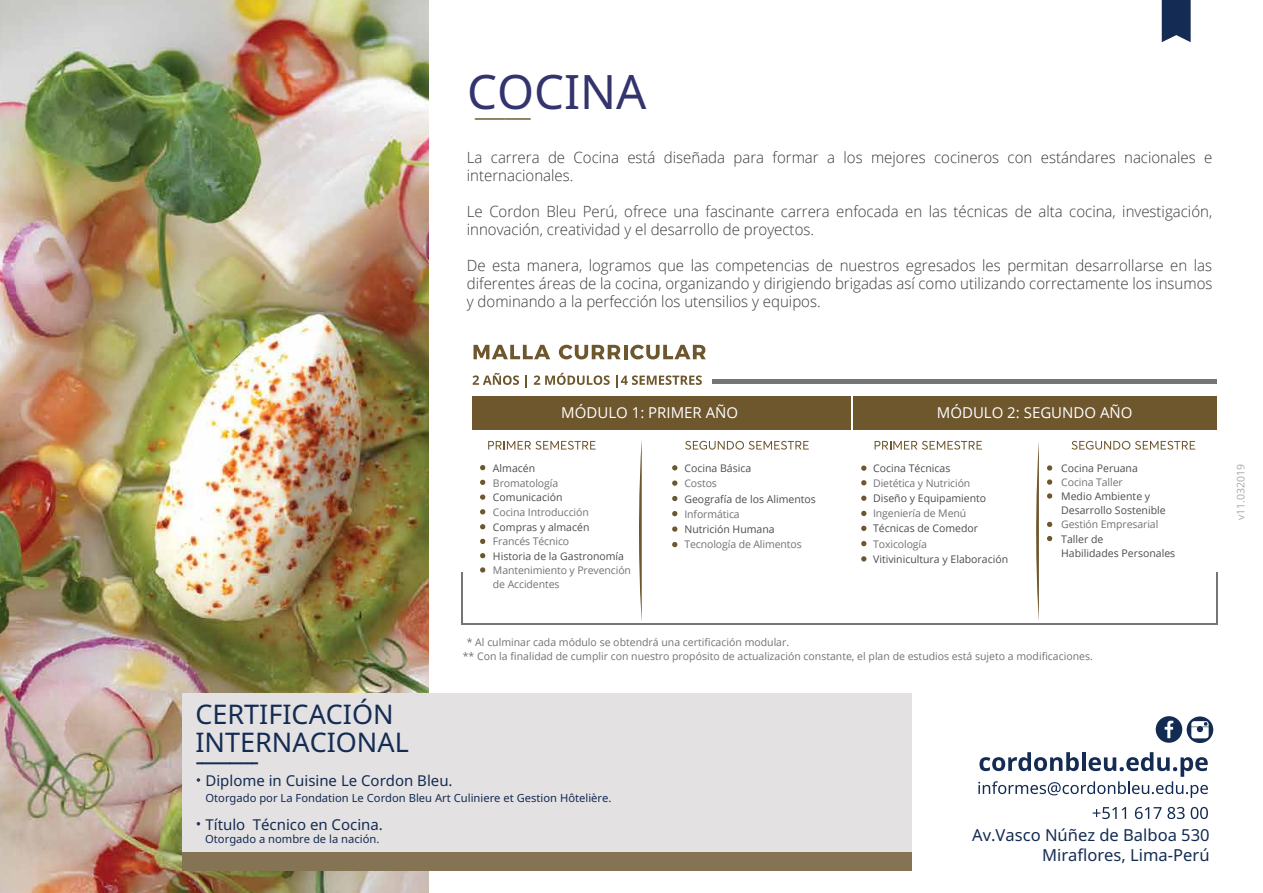
<style>
.page{position:relative;width:1263px;height:893px;background:#fff}
.page>*{position:absolute;margin:0;border:0;box-sizing:border-box;transform-origin:0 0}
.t1{font:47.4px "Noto Sans";color:#33346d}
.t2{font:27px/28.2px "Noto Sans";color:#142c53}
.t3{font:24.9px "Noto Sans";color:#142c53}
.t4{font:22.5px "Noto Sans";color:#847453}
.t5{font:16.5px/19.8px "Noto Sans";color:#142c53;text-align:right}
.t6{font:300 15.45px/18px "Open Sans";color:#3a393b}
.t7{font:15px "Noto Sans";color:#142c53}
.t8{font:15px "Open Sans";color:#fff}
.t9{font:11.25px "Noto Sans";color:#142c53}
.t10{font:10.5px/13.5px "Open Sans";letter-spacing:-.01em;color:#727277}
.t11{font:10.5px/14.1px "Open Sans";color:#4c4c4e}
.t12{font:10.5px "Open Sans";color:#a7a9ac}
</style>
<div class="page">
<img style="left:0;top:0;width:429px;height:893px">
<svg style="left:488px;top:441px;width:108px;height:9px"></svg>
<svg style="left:685px;top:441px;width:124px;height:9px"></svg>
<svg style="left:473px;top:373px;width:46px;height:12px"></svg>
<svg style="left:526px;top:375px;width:1px;height:13px"></svg>
<svg style="left:534px;top:373px;width:76px;height:12px"></svg>
<svg style="left:616px;top:375px;width:86px;height:13px"></svg>
<svg style="left:473px;top:345px;width:77px;height:14px"></svg>
<svg style="left:559px;top:345px;width:62px;height:14px"></svg>
<hr style="left:624px;top:345px;width:3px;height:14px;background:#6e562d">
<svg style="left:630px;top:345px;width:76px;height:14px"></svg>
<svg style="left:480px;top:465px;width:5px;height:5px"></svg>
<svg style="left:672px;top:465px;width:5px;height:5px"></svg>
<svg style="left:672px;top:480px;width:5px;height:6px"></svg>
<svg style="left:672px;top:496px;width:5px;height:5px"></svg>
<svg style="left:672px;top:511px;width:5px;height:5px"></svg>
<svg style="left:672px;top:526px;width:5px;height:6px"></svg>
<svg style="left:672px;top:542px;width:5px;height:5px"></svg>
<svg style="left:861px;top:465px;width:5px;height:6px"></svg>
<svg style="left:861px;top:480px;width:5px;height:5px"></svg>
<svg style="left:861px;top:495px;width:5px;height:6px"></svg>
<svg style="left:861px;top:511px;width:5px;height:5px"></svg>
<svg style="left:861px;top:526px;width:5px;height:5px"></svg>
<svg style="left:861px;top:541px;width:5px;height:5px"></svg>
<svg style="left:861px;top:556px;width:5px;height:5px"></svg>
<svg style="left:1047px;top:465px;width:5px;height:6px"></svg>
<svg style="left:1047px;top:493px;width:5px;height:6px"></svg>
<svg style="left:1047px;top:479px;width:5px;height:6px"></svg>
<svg style="left:1047px;top:522px;width:5px;height:5px"></svg>
<svg style="left:1047px;top:536px;width:5px;height:5px"></svg>
<svg style="left:480px;top:480px;width:5px;height:5px"></svg>
<svg style="left:480px;top:494px;width:5px;height:6px"></svg>
<svg style="left:480px;top:509px;width:5px;height:5px"></svg>
<svg style="left:480px;top:524px;width:6px;height:6px"></svg>
<svg style="left:480px;top:538px;width:6px;height:6px"></svg>
<svg style="left:480px;top:553px;width:6px;height:6px"></svg>
<svg style="left:480px;top:567px;width:6px;height:6px"></svg>
<svg style="left:639px;top:439px;width:3px;height:182px"></svg>
<svg style="left:874px;top:441px;width:108px;height:9px"></svg>
<svg style="left:1071px;top:441px;width:124px;height:9px"></svg>
<svg style="left:1036px;top:441px;width:3px;height:180px"></svg>
<div style="left:472px;top:396px;width:378px;height:34px;background:#6e562d"></div>
<div style="left:853px;top:396px;width:363px;height:34px;background:#6e562d"></div>
<hr style="left:462px;top:623px;width:755px;height:2px;background:#737577">
<hr style="left:462px;top:572px;width:1px;height:53px;background:#737577">
<hr style="left:1216px;top:572px;width:1px;height:53px;background:#737577">
<div style="left:712px;top:379px;width:504px;height:5px;background:#737577"></div>
<div style="left:183px;top:693px;width:729px;height:171px;background:#e3e1e2"></div>
<div style="left:182px;top:853px;width:730px;height:18px;background:#847453"></div>
<svg style="left:1156px;top:716px;width:26px;height:27px"></svg>
<svg style="left:1187px;top:716px;width:26px;height:27px"></svg>
<svg style="left:1191px;top:721px;width:17px;height:17px"></svg>
<svg style="left:1162px;top:0;width:29px;height:42px"></svg>
<svg style="left:197px;top:778px;width:3px;height:4px"></svg>
<svg style="left:1093px;top:807px;width:33px;height:12px"></svg>
<svg style="left:1135px;top:807px;width:26px;height:12px"></svg>
<svg style="left:1167px;top:807px;width:17px;height:12px"></svg>
<svg style="left:1191px;top:807px;width:17px;height:12px"></svg>
<svg style="left:978px;top:752px;width:230px;height:46px"></svg>
<h1 class="t1" style="left:467px;top:65px;width:181px">COCINA</h1>
<h3 class="t4" style="left:474px;top:104px;width:59px">-----------</h3>
<p class="t6" style="left:467px;top:148px;width:747px">La carrera de Cocina está diseñada para formar a los mejores cocineros con estándares nacionales e internacionales.</p>
<p class="t6" style="left:467px;top:202px;width:747px">Le Cordon Bleu Perú, ofrece una fascinante carrera enfocada en las técnicas de alta cocina, investigación, innovación, creatividad y el desarrollo de proyectos.</p>
<p class="t6" style="left:467px;top:256px;width:747px;text-align:justify">De esta manera, logramos que las competencias de nuestros egresados les permitan desarrollarse en las diferentes áreas de la cocina, organizando y dirigiendo brigadas así como utilizando correctamente los insumos y dominando a la perfección los utensilios y equipos.</p>
<p class="t8" style="left:561px;top:402px;width:178px">MÓDULO 1: PRIMER AÑO</p>
<p class="t8" style="left:937px;top:402px;width:197px">MÓDULO 2: SEGUNDO AÑO</p>
<p class="t11" style="left:493px;top:461px;width:44px">Almacén</p>
<p class="t10" style="left:493px;top:476px;width:67px">Bromatología</p>
<p class="t11" style="left:493px;top:490px;width:71px">Comunicación</p>
<p class="t10" style="left:493px;top:505px;width:97px">Cocina Introducción</p>
<p class="t11" style="left:493px;top:519px;width:98px">Compras y almacén</p>
<p class="t10" style="left:493px;top:534px;width:78px">Francés Técnico</p>
<p class="t11" style="left:493px;top:549px;width:133px">Historia de la Gastronomía</p>
<p class="t10" style="left:493px;top:564px;width:140px">Mantenimiento y Prevención de Accidentes</p>
<p class="t11" style="left:684px;top:461px;width:68px">Cocina Básica</p>
<p class="t10" style="left:684px;top:476px;width:34px">Costos</p>
<p class="t11" style="left:684px;top:491px;width:133px">Geografía de los Alimentos</p>
<p class="t10" style="left:684px;top:507px;width:57px">Informática</p>
<p class="t11" style="left:684px;top:522px;width:92px">Nutrición Humana</p>
<p class="t10" style="left:684px;top:538px;width:119px">Tecnología de Alimentos</p>
<p class="t11" style="left:873px;top:461px;width:79px">Cocina Técnicas</p>
<p class="t10" style="left:873px;top:476px;width:99px">Dietética y Nutrición</p>
<p class="t11" style="left:873px;top:491px;width:115px">Diseño y Equipamiento</p>
<p class="t10" style="left:873px;top:506px;width:95px">Ingeniería de Menú</p>
<p class="t11" style="left:873px;top:521px;width:107px">Técnicas de Comedor</p>
<p class="t10" style="left:873px;top:537px;width:55px">Toxicología</p>
<p class="t11" style="left:873px;top:552px;width:137px">Vitivinicultura y Elaboración</p>
<p class="t11" style="left:1061px;top:461px;width:78px">Cocina Peruana</p>
<p class="t10" style="left:1061px;top:475px;width:63px">Cocina Taller</p>
<p class="t11" style="left:1061px;top:489px;width:106px">Medio Ambiente y<br>Desarrollo Sostenible</p>
<p class="t10" style="left:1061px;top:518px;width:99px">Gestión Empresarial</p>
<p class="t11" style="left:1061px;top:531px;width:116px">Taller de<br>Habilidades Personales</p>
<p class="t10" style="left:463px;top:635px;width:631px;text-indent:4px">* Al culminar cada módulo se obtendrá una certificación modular.<br>** Con la finalidad de cumplir con nuestro propósito de actualización constante, el plan de estudios está sujeto a modificaciones.</p>
<h2 class="t2" style="left:195px;top:700px;width:215px">CERTIFICACIÓN<br>INTERNACIONAL</h2>
<h3 class="t3" style="left:195px;top:747px;width:65px">-----------</h3>
<p class="t7" style="left:205px;top:772px;width:249px">Diplome in Cuisine Le Cordon Bleu.</p>
<p class="t9" style="left:205px;top:791px;width:407px">Otorgado por La Fondation Le Cordon Bleu Art Culiniere et Gestion Hôtelière.</p>
<p class="t7" style="left:205px;top:816px;width:179px">Título Técnico en Cocina.</p>
<p class="t9" style="left:205px;top:833px;width:176px">Otorgado a nombre de la nación.</p>
<p class="t5" style="left:972px;top:826px;width:239px">Av.Vasco Núñez de Balboa 530<br>Miraflores, Lima-Perú</p>
<p class="t12" style="left:1233px;top:520px;width:58px;rotate:-90deg">v11.032019</p>
</div>
